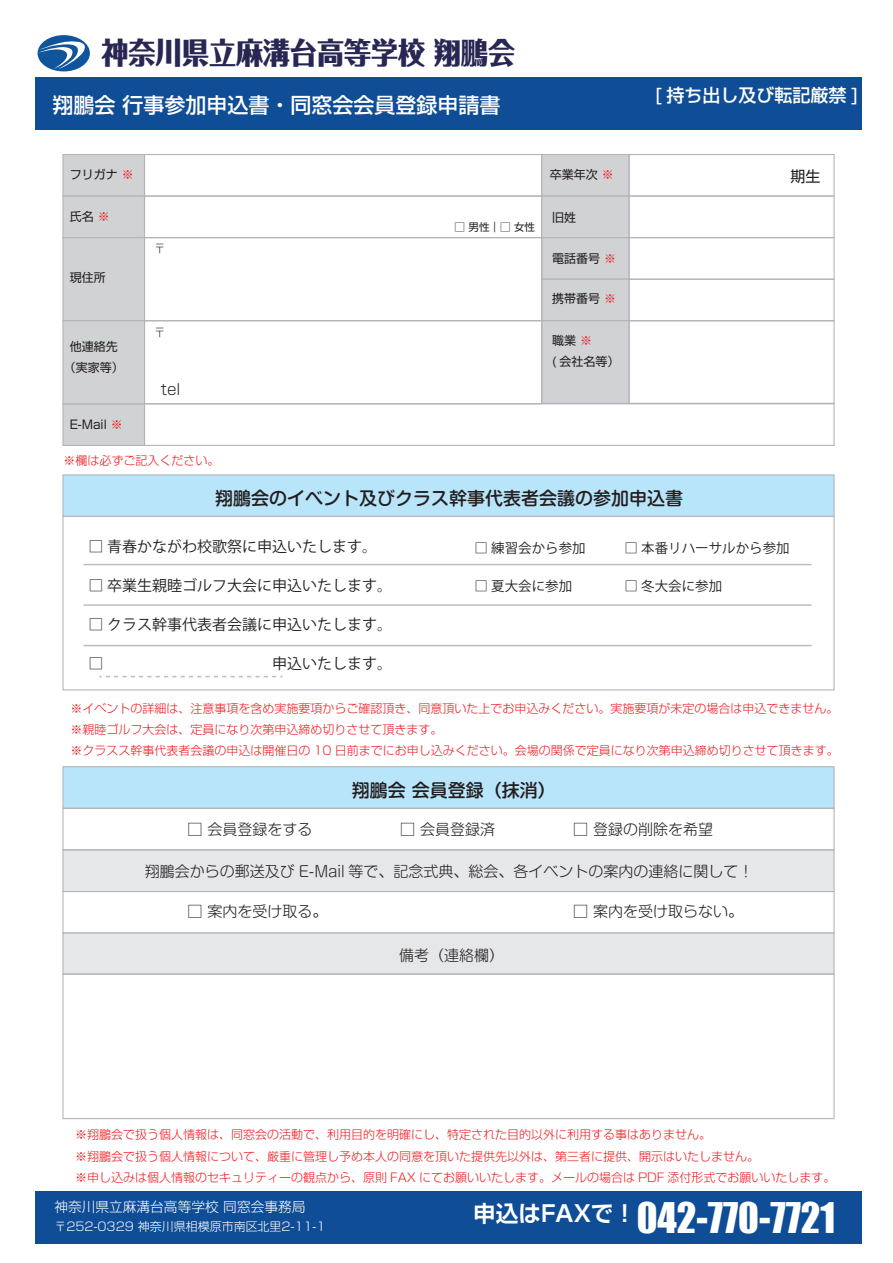
<style>
.page{position:relative;width:893px;height:1263px;background:#fff}
.page>*{position:absolute;margin:0;border:0;box-sizing:border-box;transform-origin:0 0}
.t1{font:38.85px "Impact";color:#fff}
.t2{font:800 29.7px "Folk Pro";color:#282653;scale:.91 1}
.t3{font:500 21px "Shin Go Pro";color:#fff}
.t4{font:500 18px "Shin M Go Pro";color:#231f20}
.t5{font:500 18px "Shin Go Pro";color:#fff}
.t6{font:300 15px "Shin M Go Pro";color:#231f20}
.t7{font:15px "Koz Go Pr 6 N";color:#231f20}
.t8{font:300 15px "Shin Go Pro";color:#231f20}
.t9{font:15px "Shin Go Pro";color:#231f20}
.t10{font:300 13.65px "Shin Go Pro";color:#fff}
.t11{font:13.5px "Koz Go Pr 6 N";color:#231f20}
.t12{font:300 12px/21.5px "Shin Go Pro";color:#ee1d23}
.t13{font:12px/21px "Shin Go Pro";color:#231f20;text-align:center}
.t14{font:300 12px "Shin Go Pro";color:#fff}
.t15{font:300 expanded 12px "Shin Go Pro";color:#231f20}
.t16{font:10.5px "Shin Go Pro";color:#231f20}
.s1{color:#ee1d23}
</style>
<div class="page">
<div style="left:36px;top:77px;width:826px;height:53px;background:#0f4d96"></div>
<div style="left:36px;top:1191px;width:826px;height:52px;background:#0f4d96"></div>
<div style="left:62px;top:154px;width:83px;height:43px;background:#d1d2d4;border:1px solid #b2b3b7"></div>
<div style="left:144px;top:154px;width:398px;height:43px;border:1px solid #b2b3b7"></div>
<div style="left:62px;top:196px;width:83px;height:42px;background:#d1d2d4;border:1px solid #b2b3b7"></div>
<div style="left:144px;top:196px;width:398px;height:42px;border:1px solid #b2b3b7"></div>
<div style="left:62px;top:403px;width:83px;height:43px;background:#d1d2d4;border:1px solid #b2b3b7"></div>
<div style="left:541px;top:154px;width:89px;height:43px;background:#d1d2d4;border:1px solid #b2b3b7"></div>
<div style="left:541px;top:196px;width:89px;height:42px;background:#d1d2d4;border:1px solid #b2b3b7"></div>
<div style="left:541px;top:237px;width:89px;height:43px;background:#d1d2d4;border:1px solid #b2b3b7"></div>
<div style="left:541px;top:279px;width:89px;height:42px;background:#d1d2d4;border:1px solid #b2b3b7"></div>
<div style="left:541px;top:320px;width:89px;height:84px;background:#d1d2d4;border:1px solid #b2b3b7"></div>
<div style="left:628px;top:154px;width:207px;height:43px;border:1px solid #b2b3b7"></div>
<div style="left:628px;top:196px;width:207px;height:42px;border:1px solid #b2b3b7"></div>
<div style="left:628px;top:237px;width:207px;height:43px;border:1px solid #b2b3b7"></div>
<div style="left:628px;top:279px;width:207px;height:42px;border:1px solid #b2b3b7"></div>
<div style="left:628px;top:320px;width:207px;height:84px;border:1px solid #b2b3b7"></div>
<div style="left:144px;top:237px;width:398px;height:84px;border:1px solid #b2b3b7"></div>
<div style="left:62px;top:237px;width:83px;height:84px;background:#d1d2d4;border:1px solid #b2b3b7"></div>
<div style="left:144px;top:320px;width:398px;height:84px;border:1px solid #b2b3b7"></div>
<div style="left:62px;top:320px;width:83px;height:84px;background:#d1d2d4;border:1px solid #b2b3b7"></div>
<div style="left:144px;top:403px;width:691px;height:43px;border:1px solid #b2b3b7"></div>
<div style="left:62px;top:849px;width:773px;height:43px;background:#e6e7e9;border:1px solid #b2b3b7"></div>
<div style="left:62px;top:891px;width:773px;height:42px;border:1px solid #b2b3b7"></div>
<div style="left:62px;top:932px;width:773px;height:43px;background:#e6e7e9;border:1px solid #b2b3b7"></div>
<div style="left:62px;top:973px;width:773px;height:146px;border:1px solid #b2b3b7"></div>
<div style="left:62px;top:474px;width:773px;height:43px;background:#b9e5fa;border:1px solid #b2b3b7"></div>
<div style="left:62px;top:516px;width:773px;height:174px;background:#fff;border:1px solid #b2b3b7"></div>
<div style="left:62px;top:766px;width:773px;height:43px;background:#b9e5fa;border:1px solid #b2b3b7"></div>
<div style="left:62px;top:808px;width:773px;height:42px;border:1px solid #b2b3b7"></div>
<hr style="left:83px;top:564px;width:728px;height:1px;background:#bcbdc0">
<hr style="left:83px;top:604px;width:728px;height:2px;background:#bcbdc0">
<hr style="left:83px;top:645px;width:728px;height:1px;background:#bcbdc0">
<svg style="left:100px;top:676px;width:182px;height:1px"></svg>
<div style="left:38px;top:35px;width:52px;height:36px;background:#10559b;border-radius:50%"></div>
<svg style="left:38px;top:41px;width:47px;height:29px"></svg>
<h2 class="t2" style="left:101px;top:28px;width:456px">神奈川県立麻溝台高等学校 翔鵬会</h2>
<h3 class="t3" style="left:52px;top:88px;width:449px">翔鵬会 行事参加申込書・同窓会会員登録申請書</h3>
<h3 class="t5" style="left:654px;top:80px;width:206px">[ 持ち出し及び転記厳禁 ]</h3>
<p class="t13" style="left:70px;top:162px;width:65px">フリガナ <span class="s1">※</span></p>
<p class="t9" style="left:790px;top:164px;width:31px">期生</p>
<p class="t13" style="left:70px;top:204px;width:41px">氏名 <span class="s1">※</span></p>
<p class="t13" style="left:550px;top:162px;width:65px">卒業年次 <span class="s1">※</span></p>
<p class="t13" style="left:552px;top:205px;width:25px">旧姓</p>
<p class="t16" style="left:454px;top:218px;width:82px">□ 男性｜□ 女性</p>
<p class="t13" style="left:70px;top:266px;width:37px">現住所</p>
<p class="t13" style="left:64px;top:335px;width:61px">他連絡先（実家等）</p>
<p class="t13" style="left:70px;top:412px;width:55px">E-Mail <span class="s1">※</span></p>
<p class="t15" style="left:154px;top:239px;width:13px">〒</p>
<p class="t15" style="left:154px;top:323px;width:13px">〒</p>
<p class="t8" style="left:160px;top:377px;width:21px">tel</p>
<p class="t12" style="left:63px;top:448px;width:158px">※欄は必ずご記入ください。</p>
<p class="t13" style="left:552px;top:246px;width:65px">電話番号 <span class="s1">※</span></p>
<p class="t13" style="left:552px;top:286px;width:65px">携帯番号 <span class="s1">※</span></p>
<p class="t13" style="left:552px;top:329px;width:69px;text-align:left">職業 <span class="s1">※<br></span>( 会社名等）</p>
<h3 class="t4" style="left:215px;top:484px;width:469px">翔鵬会のイベント及びクラス幹事代表者会議の参加申込書</h3>
<p class="t7" style="left:88px;top:538px;width:290px">□ 青春かながわ校歌祭に申込いたします。</p>
<p class="t7" style="left:88px;top:577px;width:305px">□ 卒業生親睦ゴルフ大会に申込いたします。</p>
<p class="t11" style="left:475px;top:578px;width:99px">□ 夏大会に参加</p>
<p class="t11" style="left:624px;top:578px;width:99px">□ 冬大会に参加</p>
<p class="t11" style="left:475px;top:540px;width:113px">□ 練習会から参加</p>
<p class="t11" style="left:624px;top:540px;width:167px">□ 本番リハーサルから参加</p>
<p class="t7" style="left:88px;top:616px;width:305px">□ クラス幹事代表者会議に申込いたします。</p>
<p class="t12" style="left:70px;top:696px;width:770px;line-height:21px">※イベントの詳細は、注意事項を含め実施要項からご確認頂き、同意頂いた上でお申込みください。実施要項が未定の場合は申込できません。※親睦ゴルフ大会は、定員になり次第申込締め切りさせて頂きます。<br>※クラスス幹事代表者会議の申込は開催日の 10 日前までにお申し込みください。会場の関係で定員になり次第申込締め切りさせて頂きます。</p>
<h3 class="t4" style="left:352px;top:775px;width:205px">翔鵬会 会員登録（抹消）</h3>
<p class="t6" style="left:187px;top:817px;width:126px">□ 会員登録をする</p>
<p class="t6" style="left:400px;top:817px;width:96px">□ 会員登録済</p>
<p class="t6" style="left:573px;top:817px;width:141px">□ 登録の削除を希望</p>
<p class="t6" style="left:145px;top:860px;width:610px">翔鵬会からの郵送及び E-Mail 等で、記念式典、総会、各イベントの案内の連絡に関して！</p>
<p class="t6" style="left:187px;top:899px;width:141px">□ 案内を受け取る。</p>
<p class="t6" style="left:573px;top:899px;width:171px">□ 案内を受け取らない。</p>
<p class="t6" style="left:399px;top:943px;width:106px">備考（連絡欄）</p>
<p class="t12" style="left:75px;top:1123px;width:762px">※翔鵬会で扱う個人情報は、同窓会の活動で、利用目的を明確にし、特定された目的以外に利用する事はありません。<br>※翔鵬会で扱う個人情報について、厳重に管理し予め本人の同意を頂いた提供先以外は、第三者に提供、開示はいたしません。<br>※申し込みは個人情報のセキュリティーの観点から、原則 FAX にてお願いいたします。メールの場合は PDF 添付形式でお願いいたします。</p>
<p class="t10" style="left:54px;top:1196px;width:252px">神奈川県立麻溝台高等学校 同窓会事務局</p>
<h1 class="t1" style="left:473px;top:1187px;width:363px"><sup>申込はFAXで！</sup>042-770-7721</h1>
<p class="t14" style="left:54px;top:1216px;width:273px">〒252-0329 神奈川県相模原市南区北里2-11-1</p>
</div>
